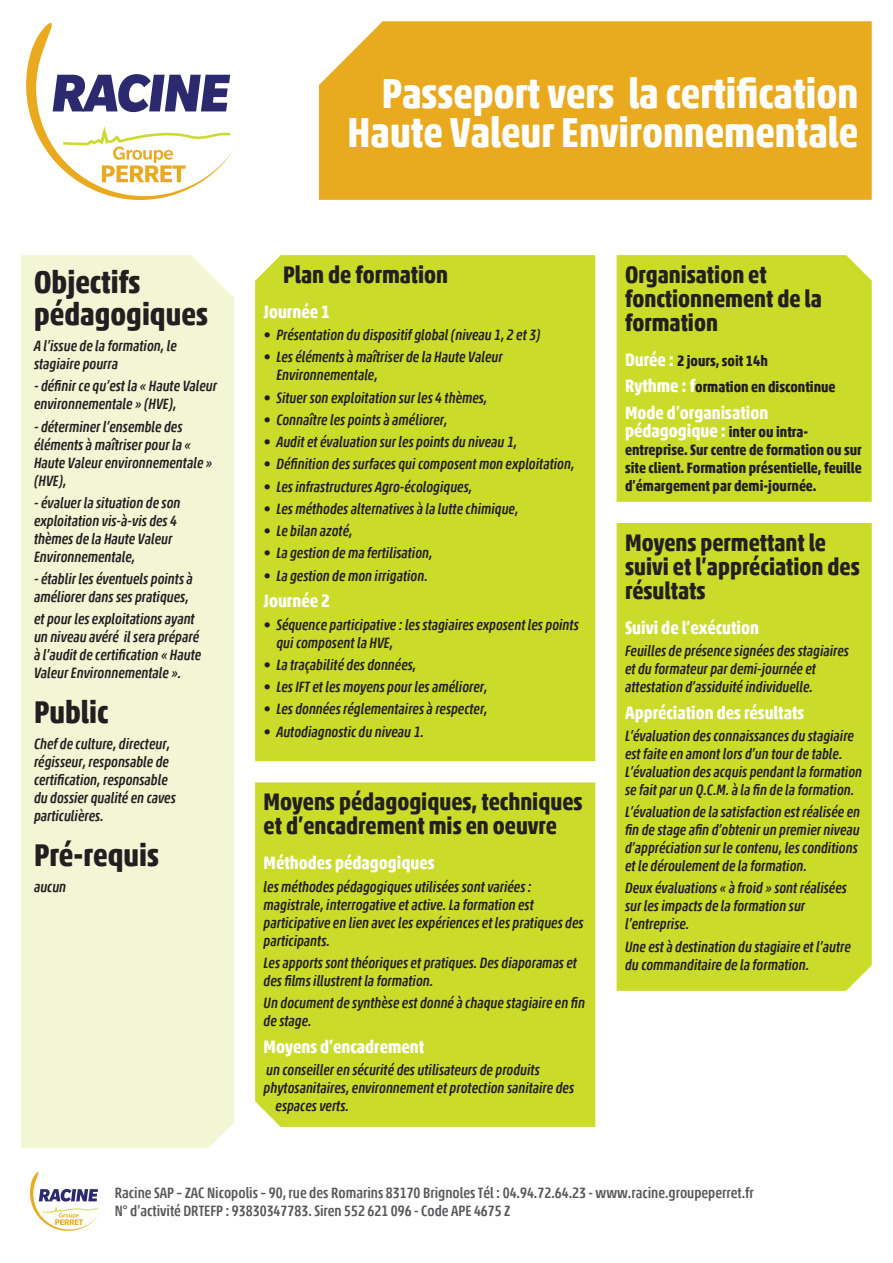
<style>
.page{position:relative;width:893px;height:1263px;background:#fff}
.page>*{position:absolute;margin:0;border:0;box-sizing:border-box;transform-origin:0 0}
.t1{font:700 condensed 42px/39px "Akko Pro";color:#fff;text-align:right}
.t2{font:700 condensed 31.5px/31.5px "Akko Pro";color:#231f20}
.t3{font:700 condensed 24px/24px "Akko Pro";color:#231f20}
.t4{font:700 condensed 18px "Akko Pro";color:#fff}
.t5{font:italic 500 condensed 15px/18px "Akko Pro";color:#231f20}
.t6{font:700 condensed 15px/18px "Akko Pro";color:#231f20}
.t7{font:500 condensed 15px/18px "Akko Pro";color:#57585a}
.s1{font-size:18px;color:#fff}
</style>
<div class="page">
<svg style="left:26px;top:22px;width:206px;height:178px"></svg>
<svg style="left:30px;top:1172px;width:68px;height:59px"></svg>
<div style="left:617px;top:523px;width:255px;height:468px;background:#cadb2a"></div>
<div style="left:255px;top:782px;width:340px;height:345px;background:#cadb2a"></div>
<div style="left:617px;top:255px;width:255px;height:247px;background:#cadb2a"></div>
<div style="left:255px;top:255px;width:340px;height:506px;background:#cadb2a"></div>
<div style="left:21px;top:255px;width:213px;height:893px;background:#f2f6d5"></div>
<div style="left:319px;top:21px;width:553px;height:179px;background:#eaaa20"></div>
<h1 class="t1" style="left:348px;top:74px;width:512px">Passeport vers la certification<br>Haute Valeur Environnementale</h1>
<h2 class="t2" style="left:34px;top:266px;width:175px">Objectifs pédagogiques</h2>
<p class="t5" style="left:34px;top:337px;width:144px">A l’issue de la formation, le stagiaire pourra</p>
<p class="t5" style="left:34px;top:377px;width:185px">- définir ce qu’est la « Haute Valeur environnementale » (HVE),</p>
<p class="t5" style="left:34px;top:417px;width:180px">- déterminer l’ensemble des éléments à maîtriser pour la «<br>Haute Valeur environnementale » (HVE),</p>
<p class="t5" style="left:34px;top:494px;width:148px">- évaluer la situation de son exploitation vis-à-vis des 4 thèmes de la Haute Valeur<br>Environnementale,</p>
<p class="t5" style="left:34px;top:570px;width:160px">- établir les éventuels points à améliorer dans ses pratiques,</p>
<p class="t5" style="left:34px;top:610px;width:169px">et pour les exploitations ayant un niveau avéré il sera préparé à l’audit de certification « Haute<br>Valeur Environnementale ».</p>
<h2 class="t2" style="left:34px;top:696px;width:76px">Public</h2>
<p class="t5" style="left:34px;top:735px;width:143px">Chef de culture, directeur, régisseur, responsable de certification, responsable du dossier qualité en caves particulières.</p>
<h2 class="t2" style="left:34px;top:839px;width:127px">Pré-requis</h2>
<p class="t5" style="left:34px;top:878px;width:34px">aucun</p>
<h3 class="t3" style="left:283px;top:262px;width:167px">Plan de formation</h3>
<p class="t4" style="left:264px;top:301px;width:68px">Journée 1</p>
<p class="t5" style="left:264px;top:326px;width:278px">• Présentation du dispositif global (niveau 1, 2 et 3)</p>
<p class="t5" style="left:276px;top:348px;width:228px;text-indent:-13px">• Les éléments à maîtriser de la Haute Valeur<br>Environnementale,</p>
<p class="t5" style="left:264px;top:388px;width:225px">• Situer son exploitation sur les 4 thèmes,</p>
<p class="t5" style="left:264px;top:411px;width:185px">• Connaître les points à améliorer,</p>
<p class="t5" style="left:264px;top:433px;width:255px">• Audit et évaluation sur les points du niveau 1,</p>
<p class="t5" style="left:264px;top:455px;width:312px">• Définition des surfaces qui composent mon exploitation,</p>
<p class="t5" style="left:264px;top:477px;width:210px">• Les infrastructures Agro-écologiques,</p>
<p class="t5" style="left:264px;top:500px;width:256px">• Les méthodes alternatives à la lutte chimique,</p>
<p class="t5" style="left:264px;top:522px;width:90px">• Le bilan azoté,</p>
<p class="t5" style="left:264px;top:544px;width:170px">• La gestion de ma fertilisation,</p>
<p class="t5" style="left:264px;top:566px;width:166px">• La gestion de mon irrigation.</p>
<p class="t4" style="left:264px;top:590px;width:68px">Journée 2</p>
<p class="t5" style="left:276px;top:615px;width:304px;text-indent:-13px">• Séquence participative : les stagiaires exposent les points qui composent la HVE,</p>
<p class="t5" style="left:264px;top:655px;width:154px">• La traçabilité des données,</p>
<p class="t5" style="left:264px;top:678px;width:225px">• Les IFT et les moyens pour les améliorer,</p>
<p class="t5" style="left:264px;top:700px;width:226px">• Les données réglementaires à respecter,</p>
<p class="t5" style="left:264px;top:722px;width:162px">• Autodiagnostic du niveau 1.</p>
<h3 class="t3" style="left:264px;top:790px;width:320px">Moyens pédagogiques, techniques et d’encadrement mis en oeuvre</h3>
<p class="t4" style="left:264px;top:852px;width:172px">Méthodes pédagogiques</p>
<p class="t5" style="left:264px;top:877px;width:321px">les méthodes pédagogiques utilisées sont variées : magistrale, interrogative et active. La formation est participative en lien avec les expériences et les pratiques des participants.</p>
<p class="t5" style="left:264px;top:953px;width:315px">Les apports sont théoriques et pratiques. Des diaporamas et des films illustrent la formation.</p>
<p class="t5" style="left:264px;top:994px;width:323px">Un document de synthèse est donné à chaque stagiaire en fin de stage.</p>
<p class="t4" style="left:264px;top:1035px;width:162px">Moyens d’encadrement</p>
<p class="t5" style="left:266px;top:1060px;width:275px">un conseiller en sécurité des utilisateurs de produits</p>
<p class="t5" style="left:264px;top:1078px;width:312px">phytosanitaires, environnement et protection sanitaire des</p>
<p class="t5" style="left:276px;top:1096px;width:75px">espaces verts.</p>
<h3 class="t3" style="left:625px;top:262px;width:198px">Organisation et fonctionnement de la formation</h3>
<p class="t6" style="left:625px;top:347px;width:212px;line-height:26.5px"><span class="s1">Durée :</span> 2 jours, soit 14h<br><span class="s1">Rythme : f</span>ormation en discontinue</p>
<p class="t4" style="left:625px;top:402px;width:145px">Mode d’organisation</p>
<p class="t6" style="left:625px;top:423px;width:238px"><span class="s1">pédagogique :</span> inter ou intra&shy;entreprise. Sur centre de formation ou sur site client. Formation présentielle, feuille d’émargement par demi-journée.</p>
<h3 class="t3" style="left:625px;top:530px;width:236px">Moyens permettant le suivi et l’appréciation des résultats</h3>
<p class="t4" style="left:625px;top:616px;width:135px">Suivi de l’exécution</p>
<p class="t5" style="left:625px;top:642px;width:225px">Feuilles de présence signées des stagiaires et du formateur par demi-journée et attestation d’assiduité individuelle.</p>
<p class="t4" style="left:625px;top:701px;width:181px">Appréciation des résultats</p>
<p class="t5" style="left:625px;top:727px;width:239px">L’évaluation des connaissances du stagiaire est faite en amont lors d’un tour de table.<br>L’évaluation des acquis pendant la formation se fait par un Q.C.M. à la fin de la formation.</p>
<p class="t5" style="left:625px;top:803px;width:236px">L’évaluation de la satisfaction est réalisée en fin de stage afin d’obtenir un premier niveau d’appréciation sur le contenu, les conditions et le déroulement de la formation.</p>
<p class="t5" style="left:625px;top:879px;width:223px">Deux évaluations « à froid » sont réalisées sur les impacts de la formation sur l’entreprise.</p>
<p class="t5" style="left:625px;top:937px;width:227px">Une est à destination du stagiaire et l’autre du commanditaire de la formation.</p>
<p class="t7" style="left:115px;top:1184px;width:640px">Racine SAP – ZAC Nicopolis – 90, rue des Romarins 83170 Brignoles Tél : 04.94.72.64.23 - www.racine.groupeperret.fr<br>N° d’activité DRTEFP : 93830347783. Siren 552 621 096 - Code APE 4675 Z</p>
</div>
